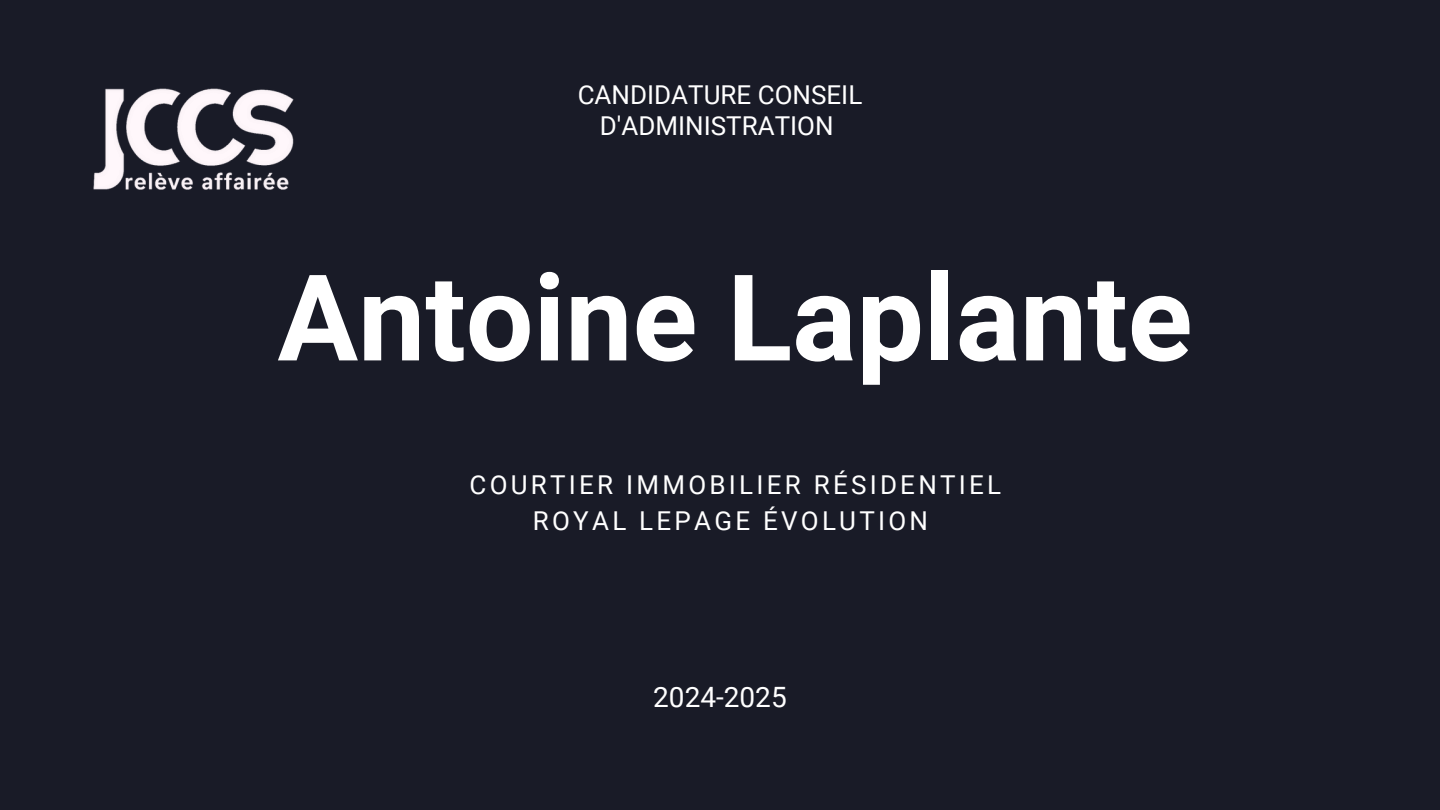
<style>
.page{position:relative;width:1440px;height:810px;background:#191b27}
.page>*{position:absolute;margin:0;border:0;box-sizing:border-box;transform-origin:0 0}
.t1{font:700 120px "Roboto";color:#fff}
.t2{font:28px "Roboto";color:#fff}
.t3{font:26px/36px "Roboto";letter-spacing:.125em;color:#fff;text-align:center}
.t4{font:26px/30.8px "Roboto";color:#fff;text-align:center}
</style>
<div class="page">
<img style="left:93px;top:88px;width:201px;height:102px">
<p class="t4" style="left:578px;top:80px;width:286px">CANDIDATURE CONSEIL<br>D'ADMINISTRATION</p>
<h1 class="t1" style="left:277px;top:249px;width:917px">Antoine Laplante</h1>
<h2 class="t3" style="left:470px;top:467px;width:533px">COURTIER IMMOBILIER RÉSIDENTIEL<br>ROYAL LEPAGE ÉVOLUTION</h2>
<h2 class="t2" style="left:653px;top:681px;width:135px">2024-2025</h2>
</div>
